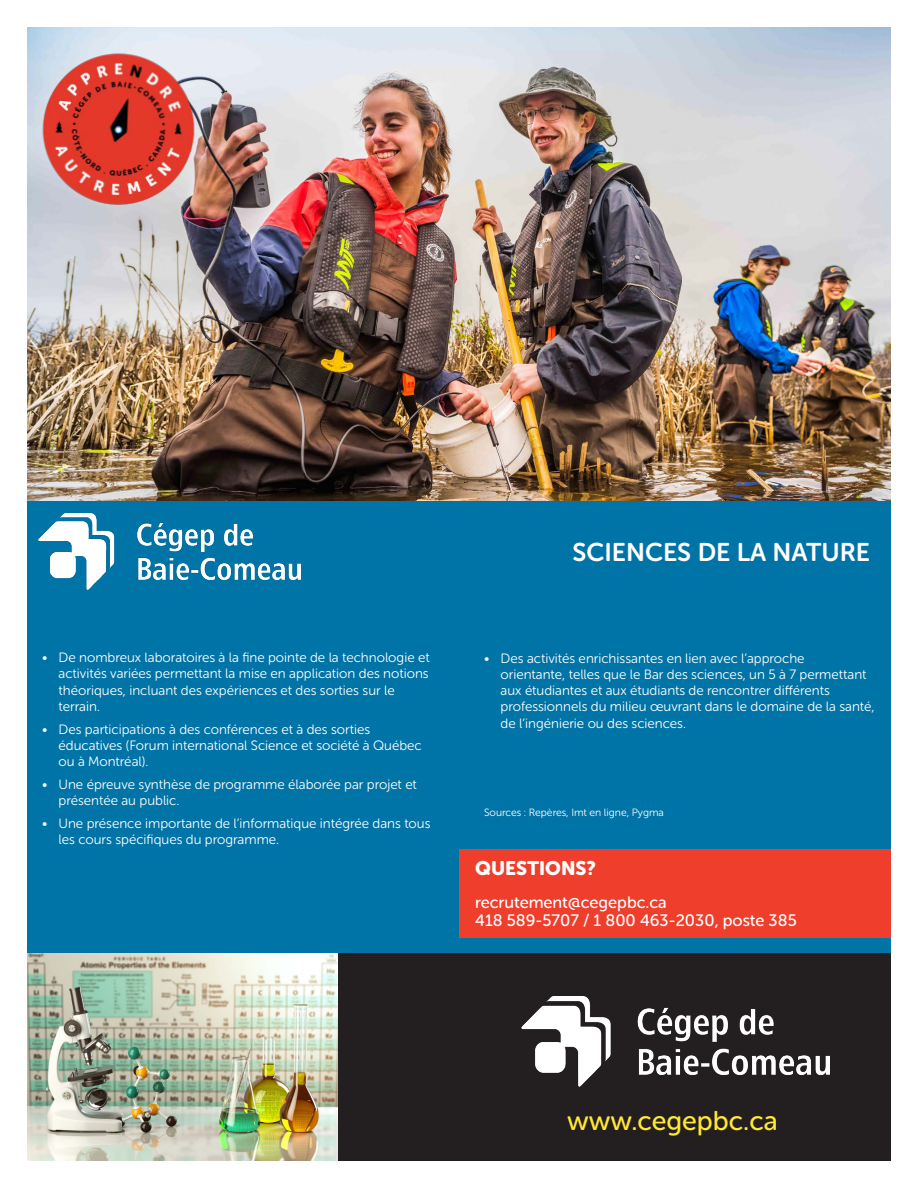
<style>
.page{position:relative;width:918px;height:1188px;background:#fff}
.page>*{position:absolute;margin:0;border:0;box-sizing:border-box;transform-origin:0 0}
.t1{font:27px "Museo Sans Rounded 500";color:#ffe834}
.t2{font:25.5px "Museo Sans Rounded 700";color:#fff}
.t3{font:19.5px "Museo Sans Rounded 900";color:#fff}
.t4{font:16.5px "Museo Sans Rounded 500";color:#fff}
.t5{font:13.5px/16.2px "Museo Sans Rounded 300";color:#fff}
.t6{font:10.5px "Museo Sans Rounded 300";color:#fff}
</style>
<div class="page">
<img style="left:27px;top:27px;width:864px;height:567px">
<div style="left:27px;top:501px;width:863px;height:102px;background:#0074a6"></div>
<img style="left:27px;top:36px;width:183px;height:186px">
<img style="left:38px;top:514px;width:263px;height:76px">
<div style="left:27px;top:594px;width:864px;height:394px;background:#0074a6"></div>
<div style="left:459px;top:849px;width:432px;height:89px;background:#ef3e2b"></div>
<div style="left:27px;top:954px;width:864px;height:207px;background:#231f20"></div>
<img style="left:27px;top:954px;width:311px;height:207px">
<img style="left:521px;top:997px;width:309px;height:90px">
<p class="t5" style="left:59px;top:650px;width:373px;text-indent:-17px">• De nombreux laboratoires à la fine pointe de la technologie et activités variées permettant la mise en application des notions théoriques, incluant des expériences et des sorties sur le terrain.</p>
<p class="t5" style="left:59px;top:721px;width:365px;text-indent:-17px">• Des participations à des conférences et à des sorties éducatives (Forum international Science et société à Québec ou à Montréal).</p>
<p class="t5" style="left:59px;top:777px;width:360px;text-indent:-17px">• Une épreuve synthèse de programme élaborée par projet et présentée au public.</p>
<p class="t5" style="left:59px;top:816px;width:373px;text-indent:-17px">• Une présence importante de l’informatique intégrée dans tous les cours spécifiques du programme.</p>
<p class="t2" style="left:573px;top:538px;width:299px">SCIENCES DE LA NATURE</p>
<p class="t5" style="left:501px;top:650px;width:376px;text-indent:-16px">• Des activités enrichissantes en lien avec l’approche<br>orientante, telles que le Bar des sciences, un 5 à 7 permettant aux étudiantes et aux étudiants de rencontrer différents professionnels du milieu œuvrant dans le domaine de la santé, de l’ingénierie ou des sciences.</p>
<p class="t6" style="left:484px;top:807px;width:181px">Sources : Repères, Imt en ligne, Pygma</p>
<p class="t3" style="left:475px;top:857px;width:122px">QUESTIONS?</p>
<p class="t4" style="left:475px;top:893px;width:193px">recrutement@cegepbc.ca</p>
<p class="t4" style="left:475px;top:911px;width:323px">418 589-5707 / 1 800 463-2030, poste 385</p>
<p class="t1" style="left:567px;top:1106px;width:212px">www.cegepbc.ca</p>
</div>
